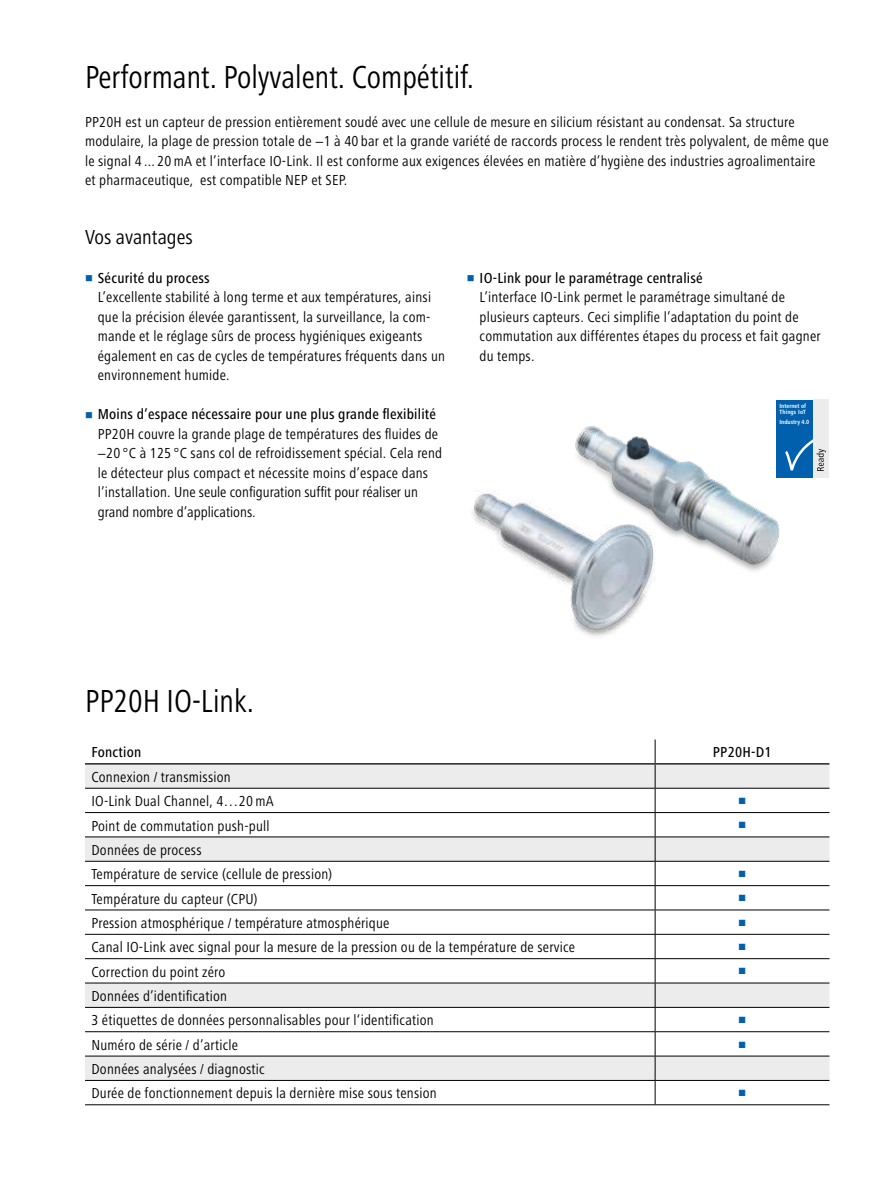
<style>
.page{position:relative;width:893px;height:1188px;background:#fff}
.page>*{position:absolute;margin:0;border:0;box-sizing:border-box;transform-origin:0 0}
.t1{font:condensed 33px "Frutiger Next LT";color:#000;scale:.95 1}
.t2{font:condensed 21px "Frutiger Next LT";color:#000}
.t3{font:condensed 15px/19.5px "Frutiger Next LT";letter-spacing:.015em;color:#000}
.t4{font:500 condensed 15px "Frutiger Next LT";letter-spacing:.015em;color:#000}
.t5{font:13.5px "Arial";color:#0060ad}
.t6{font:700 condensed 6.3px/6.3px "Frutiger Next LT";color:#fff}
</style>
<div class="page">
<img style="left:575px;top:426px;width:205px;height:145px">
<img style="left:472px;top:482px;width:197px;height:154px">
<div style="left:776px;top:400px;width:37px;height:78px;background:#0060ad"></div>
<div style="left:813px;top:400px;width:16px;height:78px;background:#ececed"></div>
<svg style="left:785px;top:439px;width:41px;height:32px"></svg>
<svg style="left:85px;top:765px;width:744px;height:315px"></svg>
<svg style="left:655px;top:740px;width:1px;height:364px"></svg>
<hr style="left:85px;top:763px;width:570px;height:2px;background:#000">
<hr style="left:655px;top:763px;width:174px;height:2px;background:#000">
<hr style="left:85px;top:788px;width:570px;height:1px;background:#000">
<hr style="left:655px;top:788px;width:174px;height:1px;background:#000">
<hr style="left:85px;top:812px;width:570px;height:1px;background:#000">
<hr style="left:655px;top:812px;width:174px;height:1px;background:#000">
<hr style="left:85px;top:837px;width:570px;height:1px;background:#000">
<hr style="left:655px;top:837px;width:174px;height:1px;background:#000">
<hr style="left:85px;top:861px;width:570px;height:1px;background:#000">
<hr style="left:655px;top:861px;width:174px;height:1px;background:#000">
<hr style="left:85px;top:885px;width:570px;height:1px;background:#000">
<hr style="left:655px;top:885px;width:174px;height:1px;background:#000">
<hr style="left:85px;top:910px;width:570px;height:1px;background:#000">
<hr style="left:655px;top:910px;width:174px;height:1px;background:#000">
<hr style="left:85px;top:934px;width:570px;height:1px;background:#000">
<hr style="left:655px;top:934px;width:174px;height:1px;background:#000">
<hr style="left:85px;top:958px;width:570px;height:1px;background:#000">
<hr style="left:655px;top:958px;width:174px;height:1px;background:#000">
<hr style="left:85px;top:983px;width:570px;height:1px;background:#000">
<hr style="left:655px;top:983px;width:174px;height:1px;background:#000">
<hr style="left:85px;top:1007px;width:570px;height:1px;background:#000">
<hr style="left:655px;top:1007px;width:174px;height:1px;background:#000">
<hr style="left:85px;top:1031px;width:570px;height:1px;background:#000">
<hr style="left:655px;top:1031px;width:174px;height:1px;background:#000">
<hr style="left:85px;top:1056px;width:570px;height:1px;background:#000">
<hr style="left:655px;top:1056px;width:174px;height:1px;background:#000">
<hr style="left:85px;top:1080px;width:570px;height:1px;background:#000">
<hr style="left:655px;top:1080px;width:174px;height:1px;background:#000">
<hr style="left:85px;top:1104px;width:570px;height:1px;background:#000">
<hr style="left:655px;top:1104px;width:174px;height:1px;background:#000">
<h1 class="t1" style="left:85px;top:58px;width:411px">Performant. Polyvalent. Compétitif.</h1>
<p class="t3" style="left:85px;top:112px;width:745px">PP20H est un capteur de pression entièrement soudé avec une cellule de mesure en silicium résistant au condensat. Sa structure modulaire, la plage de pression totale de −1 à 40 bar et la grande variété de raccords process le rendent très polyvalent, de même que le signal 4 ... 20mA et l’interface IO-Link. Il est conforme aux exigences élevées en matière d’hygiène des industries agroalimentaire et pharmaceutique, est compatible NEP et SEP.</p>
<h2 class="t2" style="left:85px;top:225px;width:109px">Vos avantages</h2>
<p class="t4" style="left:98px;top:269px;width:113px">Sécurité du process</p>
<p class="t3" style="left:98px;top:287px;width:349px">L’excellente stabilité à long terme et aux températures, ainsi que la précision élevée garantissent, la surveillance, la com&shy;mande et le réglage sûrs de process hygiéniques exigeants également en cas de cycles de températures fréquents dans un environnement humide.</p>
<p class="t4" style="left:98px;top:406px;width:340px">Moins d’espace nécessaire pour une plus grande flexibilité</p>
<p class="t3" style="left:98px;top:424px;width:346px">PP20H couvre la grande plage de températures des fluides de −20 °C à 125 °C sans col de refroidissement spécial. Cela rend le détecteur plus compact et nécessite moins d’espace dans l’installation. Une seule configuration suffit pour réaliser un grand nombre d’applications.</p>
<p class="t4" style="left:480px;top:269px;width:225px">IO-Link pour le paramétrage centralisé</p>
<p class="t3" style="left:480px;top:287px;width:343px">L’interface IO-Link permet le paramétrage simultané de plusieurs capteurs. Ceci simplifie l’adaptation du point de commutation aux différentes étapes du process et fait gagner du temps.</p>
<p class="t6" style="left:779px;top:402px;width:28px">Internet of<br>Things IoT</p>
<p class="t6" style="left:797px;top:419px;width:15px">ie 4.0</p>
<p class="t6" style="left:779px;top:419px;width:31px">Industry 4.0</p>
<h1 class="t1" style="left:85px;top:682px;width:179px">PP20H IO-Link.</h1>
<p class="t4" style="left:91px;top:744px;width:52px">Fonction</p>
<p class="t4" style="left:713px;top:744px;width:60px">PP20H-D1</p>
<p class="t3" style="left:91px;top:765px;width:184px;line-height:24.3px">Connexion / transmission<br>IO-Link Dual Channel, 4…20mA</p>
<p class="t5" style="left:738px;top:790px;width:10px">■</p>
<p class="t3" style="left:91px;top:816px;width:180px">Point de commutation push-pull</p>
<p class="t5" style="left:738px;top:815px;width:10px">■</p>
<p class="t3" style="left:91px;top:838px;width:242px;line-height:24.3px">Données de process<br>Température de service (cellule de pression)</p>
<p class="t5" style="left:738px;top:863px;width:10px">■</p>
<p class="t3" style="left:91px;top:889px;width:168px">Température du capteur (CPU)</p>
<p class="t5" style="left:738px;top:888px;width:10px">■</p>
<p class="t3" style="left:91px;top:913px;width:300px">Pression atmosphérique / température atmosphérique</p>
<p class="t5" style="left:738px;top:912px;width:10px">■</p>
<p class="t3" style="left:91px;top:938px;width:485px">Canal IO-Link avec signal pour la mesure de la pression ou de la température de service</p>
<p class="t5" style="left:738px;top:937px;width:10px">■</p>
<p class="t3" style="left:91px;top:962px;width:135px">Correction du point zéro</p>
<p class="t5" style="left:738px;top:961px;width:10px">■</p>
<p class="t3" style="left:91px;top:984px;width:344px;line-height:24.3px">Données d’identification<br>3 étiquettes de données personnalisables pour l‘identification</p>
<p class="t5" style="left:738px;top:1010px;width:10px">■</p>
<p class="t3" style="left:91px;top:1035px;width:148px">Numéro de série / d’article</p>
<p class="t5" style="left:738px;top:1034px;width:10px">■</p>
<p class="t3" style="left:91px;top:1057px;width:347px;line-height:24.3px">Données analysées / diagnostic<br>Durée de fonctionnement depuis la dernière mise sous tension</p>
<p class="t5" style="left:738px;top:1083px;width:10px">■</p>
</div>
